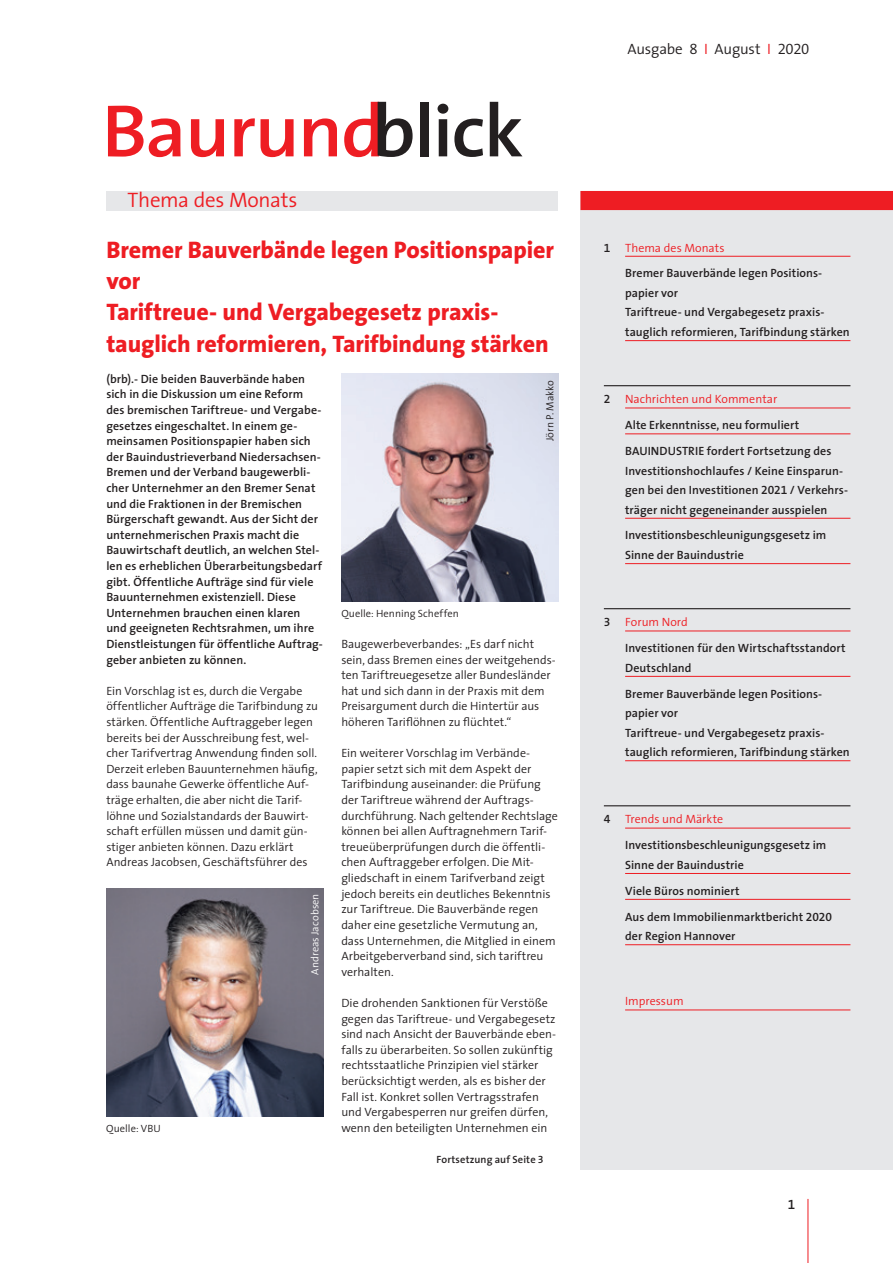
<style>
.page{position:relative;width:893px;height:1263px;background:#fff}
.page>*{position:absolute;margin:0;border:0;box-sizing:border-box;transform-origin:0 0}
.BRB{font:600 74.7px "LBS Thesis";letter-spacing:-.025em;color:#ee1d23;scale:1.06 1}
.Überschrift{font:800 24px/31.2px "LBS Thesis";letter-spacing:-.005em;color:#ee1d23}
.Subtitel_TdM{font:300 21px "LBS Thesis";letter-spacing:-.015em;color:#ee1d23}
.Zeile_rechts{font:300 15px "LBS Thesis";letter-spacing:-.015em;color:#231f20}
.t1{font:600 13.5px "LBS Thesis";color:#231f20}
.Fliesstext{font:300 12px/15.6px "LBS Thesis";color:#231f20}
.Fliesstext-2{font:600 12px/15.6px "LBS Thesis";letter-spacing:.005em;color:#231f20}
.t2{font:300 12px "LBS Thesis";color:#ee1d23}
.Fortsetzung_Titel{font:300 10.5px "LBS Thesis";letter-spacing:.01em;color:#231f20}
.Fortsetzung_Titel-2{font:600 10.5px "LBS Thesis";letter-spacing:.015em;color:#231f20}
.Fortsetzung_Titel-3{font:300 10.5px "LBS Thesis";letter-spacing:.005em;color:#fff}
.s1{color:#231f20}
.s2{color:#ee1d23}
.s3{font-weight:600;color:#231f20}
</style>
<div class="page">
<div style="left:580px;top:191px;width:313px;height:978px;background:#e6e7e9"></div>
<div style="left:580px;top:191px;width:313px;height:19px;background:#ee1d23"></div>
<hr style="left:625px;top:256px;width:225px;height:1px;background:#ee1d23">
<hr style="left:625px;top:340px;width:225px;height:1px;background:#ee1d23">
<hr style="left:604px;top:385px;width:246px;height:1px;background:#231f20">
<hr style="left:625px;top:407px;width:225px;height:1px;background:#ee1d23">
<hr style="left:625px;top:433px;width:225px;height:1px;background:#ee1d23">
<hr style="left:625px;top:518px;width:225px;height:1px;background:#ee1d23">
<hr style="left:625px;top:563px;width:225px;height:1px;background:#ee1d23">
<hr style="left:604px;top:608px;width:246px;height:1px;background:#231f20">
<hr style="left:625px;top:630px;width:225px;height:1px;background:#ee1d23">
<hr style="left:625px;top:676px;width:225px;height:1px;background:#ee1d23">
<hr style="left:625px;top:760px;width:225px;height:1px;background:#ee1d23">
<hr style="left:604px;top:805px;width:246px;height:1px;background:#231f20">
<hr style="left:625px;top:828px;width:225px;height:1px;background:#ee1d23">
<hr style="left:625px;top:873px;width:225px;height:1px;background:#ee1d23">
<hr style="left:625px;top:899px;width:225px;height:1px;background:#ee1d23">
<hr style="left:625px;top:944px;width:225px;height:1px;background:#ee1d23">
<hr style="left:625px;top:1009px;width:225px;height:1px;background:#ee1d23">
<hr style="left:807px;top:1199px;width:1px;height:64px;background:#ee1d23">
<div style="left:106px;top:191px;width:452px;height:19px;background:#e6e7e9"></div>
<img style="left:106px;top:889px;width:217px;height:227px">
<img style="left:341px;top:374px;width:217px;height:227px">
<p class="BRB" style="left:102px;top:69px;width:400px">Baurund<span class="s1">blick</span></p>
<p class="Subtitel_TdM" style="left:128px;top:182px;width:171px">Thema des Monats</p>
<p class="Überschrift" style="left:106px;top:234px;width:449px">Bremer Bauverbände legen Positionspapier vor<br>Tariftreue- und Vergabegesetz praxis&shy;tauglich reformieren, Tarifbindung stärken</p>
<p class="Fliesstext-2" style="left:106px;top:371px;width:218px">(brb).- Die beiden Bauverbände haben sich in die Diskussion um eine -Reform des bremischen Tariftreue- und Vergabe&shy;gesetzes eingeschaltet. In einem ge&shy;meinsamen Positionspapier haben sich der Bauindustrieverband Niedersachsen-Bremen und der Verband baugewerbli&shy;cher Unternehmer an den -Bremer Senat und die Fraktionen in der Bremischen Bürgerschaft gewandt. Aus der Sicht der unternehmerischen Praxis macht die Bauwirtschaft deutlich, an welchen Stel&shy;len es erheblichen Überarbeitungsbedarf gibt. Öffentliche Aufträge sind für viele Bauunternehmen existenziell. Diese Unternehmen brauchen einen klaren und geeigneten Rechtsrahmen, um ihre Dienstleistungen für öffentliche Auftrag&shy;geber anbieten zu können.</p>
<p class="Fliesstext" style="left:106px;top:683px;width:213px">Ein Vorschlag ist es, durch die Vergabe öffentlicher Aufträge die Tarifbindung zu stärken. Öffentliche Auftraggeber legen bereits bei der Ausschreibung fest, wel&shy;cher Tarifvertrag Anwendung finden soll.<br>Derzeit erleben Bauunternehmen häufig, dass baunahe Gewerke öffentliche Auf&shy;träge erhalten, die aber nicht die Tarif&shy;löhne und Sozialstandards der Bauwirt&shy;schaft erfüllen müssen und damit gün&shy;stiger anbieten können. Dazu erklärt Andreas Jacobsen, Geschäftsführer des</p>
<p class="Fortsetzung_Titel" style="left:541px;top:441px;width:63px;rotate:-90deg">Jörn P. Makko</p>
<p class="Fortsetzung_Titel" style="left:341px;top:605px;width:119px">Quelle: Henning Scheffen</p>
<p class="Fliesstext" style="left:341px;top:636px;width:216px">Baugewerbeverbandes: „Es darf nicht sein, dass Bremen eines der weitgehends&shy;ten Tariftreuegesetze aller Bundesländer hat und sich dann in der Praxis mit dem Preisargument durch die Hintertür aus höheren Tariflöhnen zu flüchtet.“</p>
<p class="Fliesstext" style="left:341px;top:745px;width:218px">Ein weiterer Vorschlag im Verbände&shy;papier setzt sich mit dem Aspekt der Tarifbindung auseinander: die Prüfung der Tariftreue während der Auftrags&shy;durchführung. Nach geltender Rechtslage können bei allen Auftragnehmern Tarif&shy;treueüberprüfungen durch die öffentli&shy;chen Auftraggeber erfolgen. Die Mit&shy;gliedschaft in einem Tarifverband zeigt jedoch bereits ein deutliches Bekenntnis zur Tariftreue. Die Bauverbände regen daher eine gesetzliche Vermutung an, dass Unternehmen, die Mitglied in einem Arbeitgeberverband sind, sich tariftreu verhalten.</p>
<p class="Fliesstext" style="left:341px;top:995px;width:216px">Die drohenden Sanktionen für Verstöße gegen das Tariftreue- und Vergabegesetz sind nach Ansicht der Bauverbände eben&shy;falls zu überarbeiten. So sollen zukünftig rechtsstaatliche Prinzipien viel stärker berücksichtigt werden, als es bisher der Fall ist. Konkret sollen Vertragsstrafen und Vergabesperren nur greifen dürfen, wenn den beteiligten Unternehmen ein</p>
<p class="Fortsetzung_Titel-2" style="left:436px;top:1151px;width:109px">Fortsetzung auf Seite 3</p>
<p class="Fortsetzung_Titel-3" style="left:306px;top:975px;width:83px;rotate:-90deg">Andreas Jacobsen</p>
<p class="Fortsetzung_Titel" style="left:106px;top:1119px;width:56px">Quelle: VBU</p>
<p class="Zeile_rechts" style="left:628px;top:36px;width:183px">Ausgabe 8 <span class="s2">I</span> August <span class="s2">I</span> 2020</p>
<p class="t2" style="left:604px;top:238px;width:122px"><span class="s3">1</span> Thema des Monats</p>
<p class="Fliesstext-2" style="left:625px;top:263px;width:226px;line-height:19.5px">Bremer Bauverbände legen Positions&shy;papier vor<br>Tariftreue- und Vergabegesetz praxis&shy;tauglich reformieren, Tarifbindung stärken</p>
<p class="t2" style="left:604px;top:389px;width:175px"><span class="s3">2</span> Nachrichten und Kommentar</p>
<p class="Fliesstext-2" style="left:625px;top:417px;width:176px">Alte Erkenntnisse, neu formuliert</p>
<p class="Fliesstext-2" style="left:625px;top:441px;width:224px;line-height:19.5px">BAUINDUSTRIE fordert Fortsetzung des Investitionshochlaufes / Keine Einsparun&shy;gen bei den Investitionen 2021 / Verkehrs&shy;träger nicht gegeneinander ausspielen</p>
<p class="Fliesstext-2" style="left:625px;top:525px;width:203px;line-height:19.5px">Investitionsbeschleunigungsgesetz im<br>Sinne der Bauindustrie</p>
<p class="t2" style="left:604px;top:612px;width:86px"><span class="s3">3</span> Forum Nord</p>
<p class="Fliesstext-2" style="left:625px;top:638px;width:222px;line-height:19.5px">Investitionen für den Wirtschaftsstandort<br>Deutschland</p>
<p class="Fliesstext-2" style="left:625px;top:683px;width:226px;line-height:19.5px">Bremer Bauverbände legen Positions&shy;papier vor<br>Tariftreue- und Vergabegesetz praxis&shy;tauglich reformieren, Tarifbindung stärken</p>
<p class="t2" style="left:604px;top:809px;width:121px"><span class="s3">4</span> Trends und Märkte</p>
<p class="Fliesstext-2" style="left:625px;top:835px;width:203px;line-height:19.5px">Investitionsbeschleunigungsgesetz im<br>Sinne der Bauindustrie</p>
<p class="Fliesstext-2" style="left:625px;top:882px;width:116px">Viele Büros nominiert</p>
<p class="Fliesstext-2" style="left:625px;top:906px;width:208px;line-height:19.5px">Aus dem Immobilienmarktbericht 2020 der Region Hannover</p>
<p class="t2" style="left:625px;top:991px;width:60px">Impressum</p>
<p class="t1" style="left:788px;top:1193px;width:9px">1</p>
</div>
